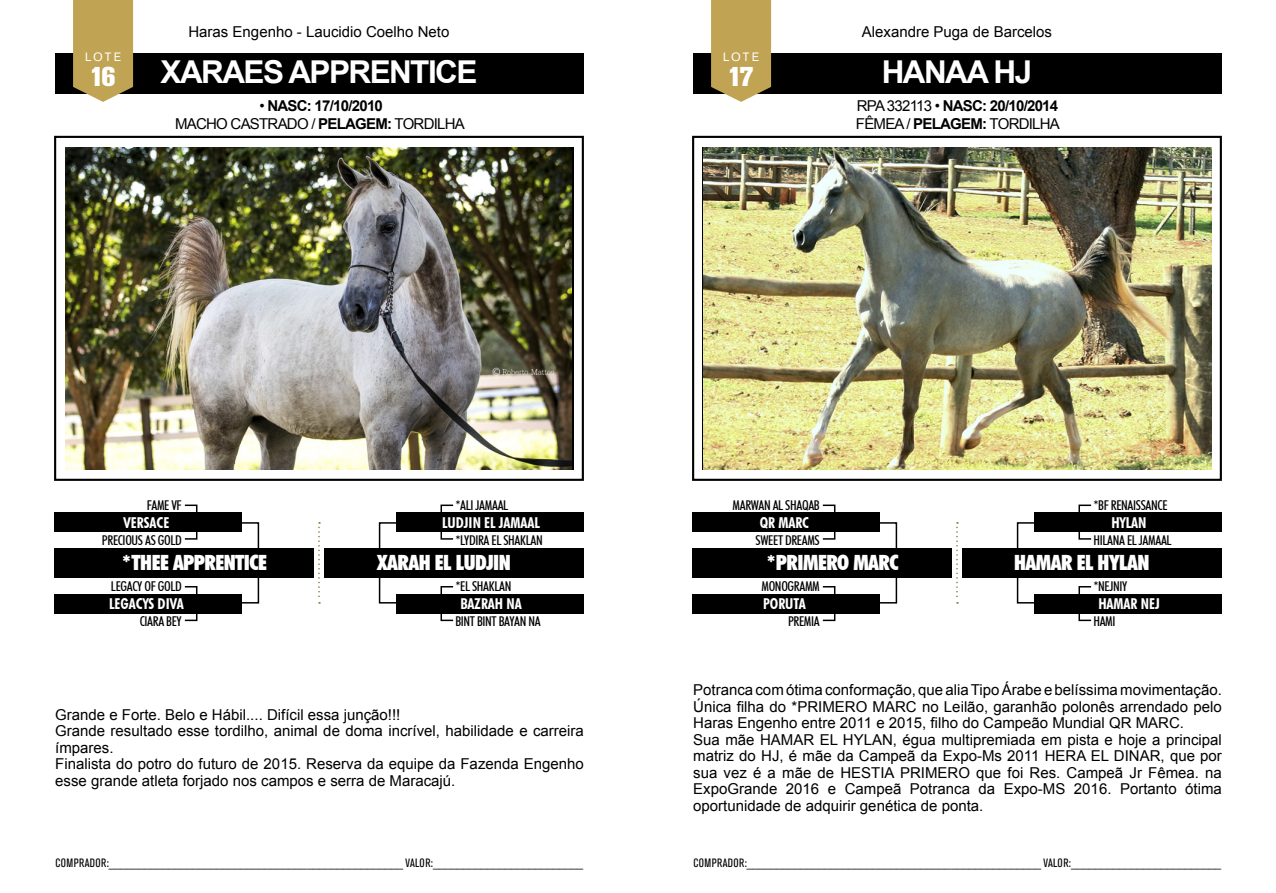
<style>
.page{position:relative;width:1276px;height:893px;background:#fff}
.page>*{position:absolute;margin:0;border:0;box-sizing:border-box;transform-origin:0 0}
.t1{font:700 31.5px "Arial";letter-spacing:-.05em;color:#fff}
.t2{font:800 27px "Akzidenz Grotesk Pro";color:#fff}
.t3{font:900 condensed 21px "Futura BT";letter-spacing:-.025em;color:#fff}
.t4{font:15px/16.5px "Arial";color:#000}
.t5{font:15px/18px "Arial";letter-spacing:-.05em;color:#000}
.t6{font:700 condensed 15px "Futura BT";color:#fff}
.t7{font:500 condensed 13.5px "Futura BT";letter-spacing:-.025em;color:#000}
.t8{font:condensed 12px "Akzidenz Grotesk Pro";letter-spacing:.025em;color:#000}
.t9{font:12px "Akzidenz Grotesk Pro";letter-spacing:.16em;color:#fff}
.s1{font-weight:700}
</style>
<div class="page">
<div style="left:54px;top:136px;width:530px;height:345px;border:2px solid #000"></div>
<div style="left:241px;top:522px;width:18px;height:82px;border:2px solid #000"></div>
<div style="left:54px;top:548px;width:259px;height:30px;background:#000"></div>
<div style="left:184px;top:586px;width:13px;height:35px;border:2px solid #000"></div>
<div style="left:54px;top:594px;width:187px;height:19px;background:#000"></div>
<div style="left:184px;top:505px;width:13px;height:35px;border:2px solid #000"></div>
<div style="left:54px;top:512px;width:187px;height:20px;background:#000"></div>
<div style="left:379px;top:522px;width:18px;height:82px;border:2px solid #000"></div>
<div style="left:324px;top:548px;width:260px;height:30px;background:#000"></div>
<div style="left:440px;top:586px;width:14px;height:35px;border:2px solid #000"></div>
<div style="left:397px;top:594px;width:187px;height:19px;background:#000"></div>
<div style="left:440px;top:505px;width:14px;height:35px;border:2px solid #000"></div>
<div style="left:397px;top:512px;width:187px;height:20px;background:#000"></div>
<svg style="left:318px;top:522px;width:2px;height:82px"></svg>
<div style="left:55px;top:53px;width:528px;height:40px;background:#000"></div>
<svg style="left:73px;top:0;width:60px;height:102px;background:#c0a55b"></svg>
<div style="left:692px;top:136px;width:530px;height:345px;border:2px solid #000"></div>
<div style="left:879px;top:522px;width:18px;height:82px;border:2px solid #000"></div>
<div style="left:692px;top:548px;width:259px;height:30px;background:#000"></div>
<div style="left:822px;top:586px;width:13px;height:35px;border:2px solid #000"></div>
<div style="left:692px;top:594px;width:187px;height:19px;background:#000"></div>
<div style="left:822px;top:505px;width:13px;height:35px;border:2px solid #000"></div>
<div style="left:692px;top:512px;width:187px;height:20px;background:#000"></div>
<div style="left:1017px;top:522px;width:18px;height:82px;border:2px solid #000"></div>
<div style="left:962px;top:548px;width:260px;height:30px;background:#000"></div>
<div style="left:1078px;top:586px;width:14px;height:35px;border:2px solid #000"></div>
<div style="left:1035px;top:594px;width:187px;height:19px;background:#000"></div>
<div style="left:1078px;top:505px;width:14px;height:35px;border:2px solid #000"></div>
<div style="left:1035px;top:512px;width:187px;height:20px;background:#000"></div>
<svg style="left:956px;top:522px;width:2px;height:82px"></svg>
<div style="left:693px;top:53px;width:528px;height:40px;background:#000"></div>
<svg style="left:711px;top:0;width:60px;height:102px;background:#c0a55b"></svg>
<img style="left:703px;top:147px;width:508px;height:322px">
<img style="left:66px;top:147px;width:505px;height:322px">
<p class="t9" style="left:85px;top:49px;width:37px">LOTE</p>
<h2 class="t2" style="left:90px;top:60px;width:27px">16</h2>
<p class="t4" style="left:188px;top:24px;width:262px">Haras Engenho - Laucidio Coelho Neto</p>
<h1 class="t1" style="left:161px;top:51px;width:83px">XARAES</h1>
<h1 class="t1" style="left:288px;top:51px;width:22px">APP</h1>
<h1 class="t1" style="left:348px;top:51px;width:79px">RENTICE</h1>
<p class="t5" style="left:175px;top:97px;width:291px;text-align:center">• <span class="s1">NASC: 17/10/2010<br></span>Mach o CASTRADO / <span class="s1">PE LAGEM:</span> TORDILHA</p>
<p class="t9" style="left:723px;top:49px;width:37px">LOTE</p>
<h2 class="t2" style="left:727px;top:60px;width:27px">17</h2>
<p class="t4" style="left:862px;top:24px;width:192px">Alexandre Puga de Barcelos</p>
<h1 class="t1" style="left:881px;top:51px;width:152px">HANAA HJ</h1>
<p class="t5" style="left:856px;top:97px;width:205px">RPA 332113 • <span class="s1">NASC: 20/10/2014<br></span>Fêmea / <span class="s1">PELAGEM:</span> TORDILHA</p>
<p class="t7" style="left:147px;top:497px;width:36px">FAME VF</p>
<p class="t7" style="left:102px;top:532px;width:81px">PRECIOUS AS GOLD</p>
<p class="t6" style="left:124px;top:513px;width:47px">VERSACE</p>
<h3 class="t3" style="left:121px;top:549px;width:147px">*THEE APPRENTICE</h3>
<p class="t6" style="left:109px;top:595px;width:76px">LEGACYS DIVA</p>
<p class="t7" style="left:111px;top:578px;width:72px">LEGACY OF GOLD</p>
<p class="t7" style="left:140px;top:613px;width:44px">CIARA BEY</p>
<p class="t7" style="left:455px;top:497px;width:54px">*ALI JAMAAL</p>
<p class="t7" style="left:455px;top:532px;width:89px">*LYDIRA EL SHAKLAN</p>
<p class="t6" style="left:442px;top:513px;width:99px">LUDJIN EL JAMAAL</p>
<h3 class="t3" style="left:377px;top:549px;width:136px">XARAH EL LUDJIN</h3>
<p class="t6" style="left:460px;top:594px;width:63px">BAZRAH NA</p>
<p class="t7" style="left:455px;top:578px;width:58px">*EL SHAKLAN</p>
<p class="t7" style="left:455px;top:613px;width:87px">BINT BINT BAYAN NA</p>
<p class="t4" style="left:55px;top:706px;width:530px">Grande e Forte. Belo e Hábil.... Difícil essa junção!!!<br>Grande resultado esse tordilho, animal de doma incrível, habilidade e carreira ímpares.<br>Finalista do potro do futuro de 2015. Reserva da equipe da Fazenda Engenho esse grande atleta forjado nos campos e serra de Maracajú.</p>
<p class="t8" style="left:56px;top:855px;width:529px">COMPRADOR:_________________________________________________ VALOR:_________________________</p>
<p class="t7" style="left:732px;top:497px;width:89px">MARWAN AL SHAQAB</p>
<p class="t7" style="left:755px;top:532px;width:66px">SWEET DREAMS</p>
<p class="t6" style="left:760px;top:513px;width:51px">QR MARC</p>
<h3 class="t3" style="left:765px;top:549px;width:134px">*PRIMERO MARC</h3>
<p class="t6" style="left:763px;top:595px;width:44px">PORUTA</p>
<p class="t7" style="left:761px;top:578px;width:60px">MONOGRAMM</p>
<p class="t7" style="left:788px;top:613px;width:33px">PREMIA</p>
<p class="t7" style="left:1093px;top:497px;width:76px">*BF RENAISSANCE</p>
<p class="t7" style="left:1093px;top:532px;width:80px">HILANA EL JAMAAL</p>
<p class="t6" style="left:1111px;top:513px;width:36px">HYLAN</p>
<h3 class="t3" style="left:1014px;top:549px;width:137px">HAMAR EL HYLAN</h3>
<p class="t6" style="left:1098px;top:594px;width:63px">HAMAR NEJ</p>
<p class="t7" style="left:1093px;top:578px;width:35px">*NEJNIY</p>
<p class="t7" style="left:1093px;top:613px;width:24px">HAMI</p>
<p class="t4" style="left:693px;top:682px;width:530px">Potranca com ótima conformação, que alia Tipo Árabe e belíssima movimentação.<br>Única filha do *PRIMERO MARC no Leilão, garanhão polonês arrendado pelo Haras Engenho entre 2011 e 2015, filho do Campeão Mundial QR MARC.<br>Sua mãe HAMAR EL HYLAN, égua multipremiada em pista e hoje a principal matriz do HJ, é mãe da Campeã da Expo-Ms 2011 HERA EL DINAR, que por sua vez é a mãe de HESTIA PRIMERO que foi Res. Campeã Jr Fêmea. na ExpoGrande 2016 e Campeã Potranca da Expo-MS 2016. Portanto ótima oportunidade de adquirir genética de ponta.</p>
<p class="t8" style="left:693px;top:855px;width:529px">COMPRADOR:_________________________________________________ VALOR:_________________________</p>
</div>
